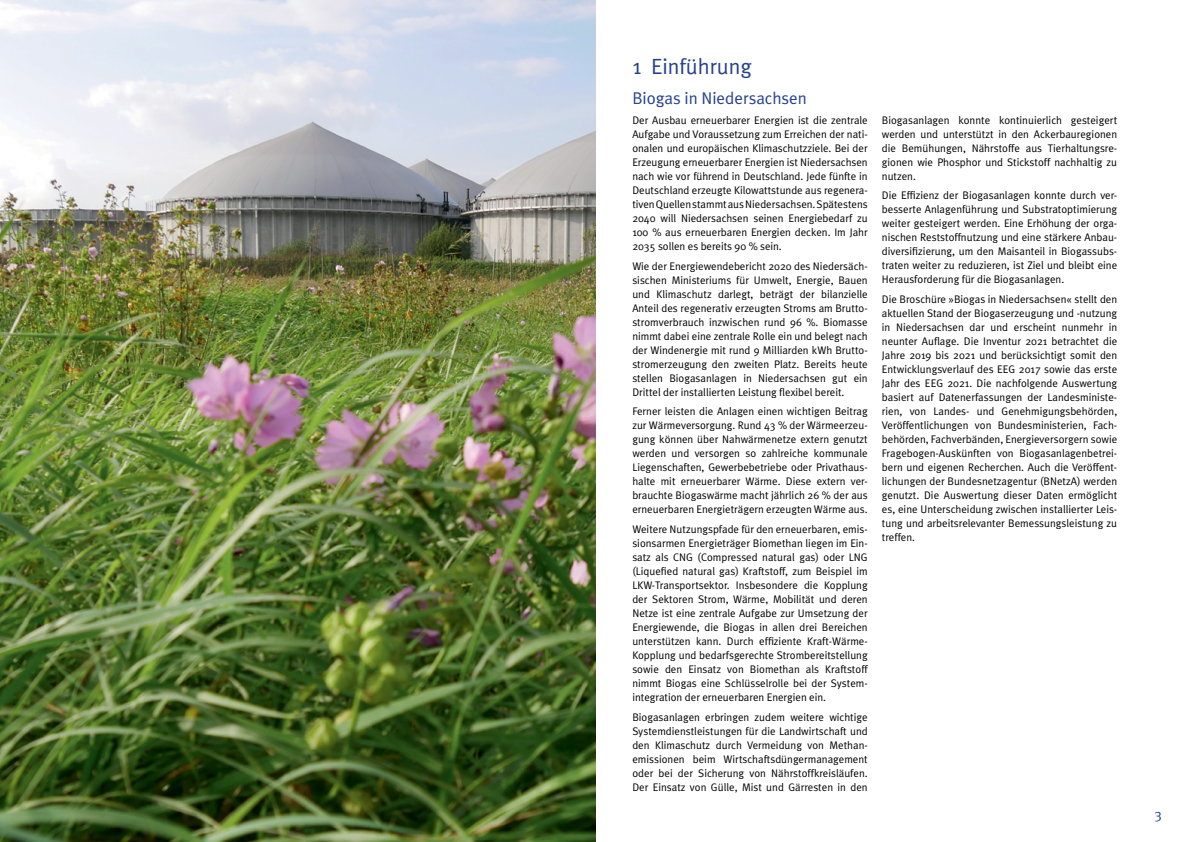
<style>
.page{position:relative;width:1191px;height:842px;background:#fff}
.page>*{position:absolute;margin:0;border:0;box-sizing:border-box;transform-origin:0 0}
.t1{font:22px "Meta Plus Normal";color:#25408f}
.t2{font:17px "Meta Plus Normal";color:#25408f}
.t3{font:14px "Meta Plus Normal";color:#25408f}
.t4{font:11px/14px "Meta Plus Normal";color:#000;text-align:justify}
</style>
<div class="page">
<img style="left:0;top:0;width:595px;height:842px">
<h1 class="t1" style="left:632px;top:54px;width:121px">1 Einführung</h1>
<h2 class="t2" style="left:632px;top:88px;width:176px">Biogas in Niedersachsen</h2>
<p class="t4" style="left:632px;top:113px;width:237px">Der Ausbau erneuerbarer Energien ist die zentrale Aufgabe und Voraussetzung zum Erreichen der nati&shy;onalen und europäischen Klimaschutzziele. Bei der Erzeugung erneuerbarer Energien ist Niedersachsen nach wie vor führend in Deutschland. Jede fünfte in Deutschland erzeugte Kilowattstunde aus regenera&shy;tiven Quellen stammt aus Niedersachsen. Spätestens 2040 will Niedersachsen seinen Energiebedarf zu 100 % aus erneuerbaren Energien decken. Im Jahr 2035 sollen es bereits 90 % sein.</p>
<p class="t4" style="left:632px;top:259px;width:237px">Wie der Energiewendebericht 2020 des Niedersäch&shy;sischen Ministeriums für Umwelt, Energie, Bauen und Klimaschutz darlegt, beträgt der bilanzielle Anteil des regenerativ erzeugten Stroms am Brutto&shy;stromverbrauch inzwischen rund 96 %. Biomasse nimmt dabei eine zentrale Rolle ein und belegt nach der Windenergie mit rund 9 Milliarden kWh Brutto&shy;stromerzeugung den zweiten Platz. Bereits heute stellen Biogasanlagen in Niedersachsen gut ein Drittel der installierten Leistung flexibel bereit.</p>
<p class="t4" style="left:632px;top:404px;width:237px">Ferner leisten die Anlagen einen wichtigen Beitrag zur Wärmeversorgung. Rund 43 % der Wärmeerzeu&shy;gung können über Nahwärmenetze extern genutzt werden und versorgen so zahlreiche kommunale Liegenschaften, Gewerbebetriebe oder Privathaus&shy;halte mit erneuerbarer Wärme. Diese extern ver&shy;brauchte Biogaswärme macht jährlich 26 % der aus erneuerbaren Energieträgern erzeugten Wärme aus.</p>
<p class="t4" style="left:632px;top:522px;width:237px">Weitere Nutzungspfade für den erneuerbaren, emis&shy;sionsarmen Energieträger Biomethan liegen im Ein&shy;satz als CNG (Compressed natural gas) oder LNG (Liquefied natural gas) Kraftstoff, zum Beispiel im LKW-Transportsektor. Insbesondere die Kopplung der Sektoren Strom, Wärme, Mobilität und deren Netze ist eine zentrale Aufgabe zur Umsetzung der Energiewende, die Biogas in allen drei Bereichen unterstützen kann. Durch effiziente Kraft-Wärme-Kopplung und bedarfsgerechte Strombereitstellung sowie den Einsatz von Biomethan als Kraftstoff nimmt Biogas eine Schlüsselrolle bei der System&shy;integration der erneuerbaren Energien ein.</p>
<p class="t4" style="left:632px;top:710px;width:237px">Biogasanlagen erbringen zudem weitere wichtige Systemdienstleistungen für die Landwirtschaft und den Klimaschutz durch Vermeidung von Methan&shy;emissionen beim Wirtschaftsdüngermanagement oder bei der Sicherung von Nährstoffkreisläufen.<br>Der Einsatz von Gülle, Mist und Gärresten in den</p>
<p class="t4" style="left:882px;top:113px;width:237px">Biogasanlagen konnte kontinuierlich gesteigert werden und unterstützt in den Ackerbauregionen die Bemühungen, Nährstoffe aus Tierhaltungsre&shy;gionen wie Phosphor und Stickstoff nachhaltig zu nutzen.</p>
<p class="t4" style="left:882px;top:188px;width:237px">Die Effizienz der Biogasanlagen konnte durch ver&shy;besserte Anlagenführung und Substratoptimierung weiter gesteigert werden. Eine Erhöhung der orga&shy;nischen Reststoffnutzung und eine stärkere Anbau&shy;diversifizierung, um den Maisanteil in Biogassubs&shy;traten weiter zu reduzieren, ist Ziel und bleibt eine Herausforderung für die Biogasanlagen.</p>
<p class="t4" style="left:882px;top:292px;width:237px">Die Broschüre »Biogas in Niedersachsen« stellt den aktuellen Stand der Biogaserzeugung und -nutzung in Niedersachsen dar und erscheint nunmehr in neunter Auflage. Die Inventur 2021 betrachtet die Jahre 2019 bis 2021 und berücksichtigt somit den Entwicklungsverlauf des EEG 2017 sowie das erste Jahr des EEG 2021. Die nachfolgende Auswertung basiert auf Datenerfassungen der Landesministe&shy;rien, von Landes- und Genehmigungsbehörden, Veröffentlichungen von Bundesministerien, Fach&shy;behörden, Fachverbänden, Energieversorgern sowie Fragebogen-Auskünften von Biogasanlagenbetrei&shy;bern und eigenen Recherchen. Auch die Veröffent&shy;lichungen der Bundesnetzagentur (BNetzA) werden genutzt. Die Auswertung dieser Daten ermöglicht es, eine Unterscheidung zwischen installierter Leis&shy;tung und arbeitsrelevanter Bemessungsleistung zu treffen.</p>
<p class="t3" style="left:1154px;top:806px;width:9px">3</p>
</div>
